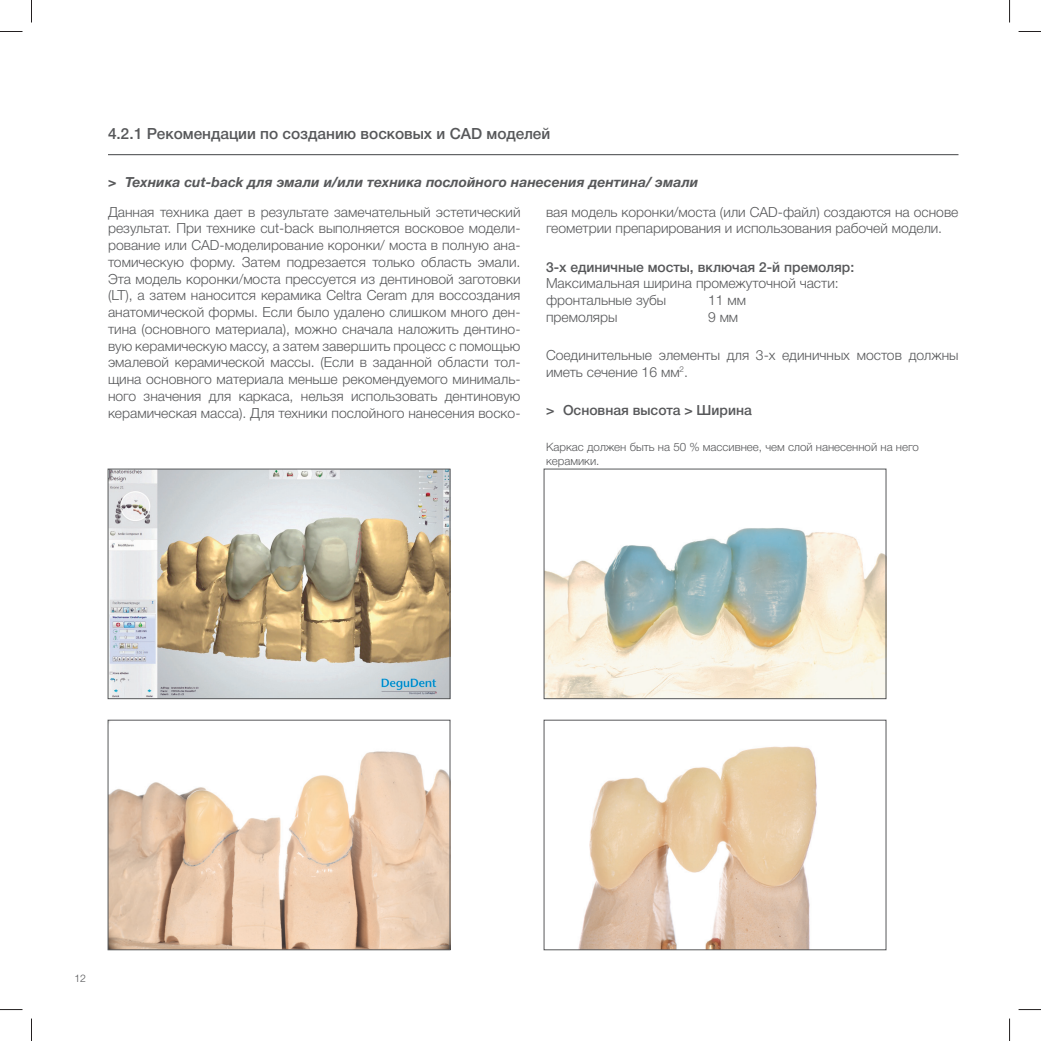
<style>
.page{position:relative;width:1041px;height:1041px;background:#fff}
.page>*{position:absolute;margin:0;border:0;box-sizing:border-box;transform-origin:0 0}
.t1{font:500 15.45px "Helvetica Neue Cyr";color:#57585a}
.t2{font:300 13.95px/16.8px "Helvetica Neue Cyr";color:#57585a}
.t3{font:italic 700 13.95px "Helvetica Neue Cyr";color:#57585a}
.t4{font:500 13.95px "Helvetica Neue Cyr";color:#57585a}
.t5{font:300 11.55px/13.8px "Helvetica Neue Cyr";color:#57585a}
.t6{font:300 10.5px "Helvetica Neue Cyr";color:#57585a}
</style>
<div class="page">
<img style="left:546px;top:528px;width:338px;height:169px">
<div style="left:544px;top:469px;width:342px;height:230px;border:1px solid #57585a"></div>
<img style="left:110px;top:471px;width:338px;height:226px">
<div style="left:108px;top:469px;width:342px;height:230px;border:1px solid #57585a"></div>
<img style="left:578px;top:746px;width:239px;height:202px">
<div style="left:544px;top:720px;width:342px;height:230px;border:1px solid #57585a"></div>
<img style="left:110px;top:751px;width:338px;height:197px">
<div style="left:108px;top:720px;width:342px;height:230px;border:1px solid #57585a"></div>
<svg style="left:0;top:31px;width:23px;height:1px"></svg>
<svg style="left:1018px;top:31px;width:23px;height:1px"></svg>
<svg style="left:0;top:1009px;width:23px;height:1px"></svg>
<svg style="left:1018px;top:1009px;width:23px;height:1px"></svg>
<svg style="left:31px;top:0;width:1px;height:22px"></svg>
<svg style="left:31px;top:1018px;width:1px;height:23px"></svg>
<svg style="left:1009px;top:0;width:1px;height:22px"></svg>
<svg style="left:1009px;top:1018px;width:1px;height:23px"></svg>
<hr style="left:108px;top:154px;width:850px;height:1px;background:#57585a">
<p class="t1" style="left:108px;top:127px;width:444px">4.2.1 Рекомендации по созданию восковых и CAD моделей</p>
<p class="t3" style="left:108px;top:177px;width:592px">&gt; Техника cut-back для эмали и/или техника послойного нанесения дентина/ эмали</p>
<p class="t2" style="left:108px;top:203px;width:414px;text-align:justify">Данная техника дает в результате замечательный эстетический результат. При технике cut-back выполняется восковое модели&shy;рование или CAD-моделирование коронки/ моста в полную ана&shy;томическую форму. Затем подрезается только область эмали.<br>Эта модель коронки/моста прессуется из дентиновой заготовки (LT), а затем наносится керамика Celtra Ceram для воссоздания анатомической формы. Если было удалено слишком много ден&shy;тина (основного материала), можно сначала наложить дентино&shy;вую керамическую массу, а затем завершить процесс с помощью эмалевой керамической массы. (Если в заданной области тол&shy;щина основного материала меньше рекомендуемого минималь&shy;ного значения для каркаса, нельзя использовать дентиновую керамическая масса). Для техники послойного нанесения воско-</p>
<p class="t2" style="left:546px;top:203px;width:414px">вая модель коронки/моста (или CAD-файл) создаются на основе геометрии препарирования и использования рабочей модели.</p>
<p class="t4" style="left:546px;top:261px;width:310px">3-х единичные мосты, включая 2-й премоляр:</p>
<p class="t2" style="left:546px;top:275px;width:294px">Максимальная ширина промежуточной части: фронтальные зубы</p>
<p class="t2" style="left:708px;top:292px;width:39px">11 мм</p>
<p class="t2" style="left:546px;top:309px;width:73px">премоляры</p>
<p class="t2" style="left:708px;top:309px;width:32px">9 мм</p>
<p class="t2" style="left:546px;top:347px;width:414px">Соединительные элементы для 3-х единичных мостов должны иметь сечение 16 мм<sup>2</sup>.</p>
<p class="t4" style="left:546px;top:405px;width:207px">&gt; Основная высота &gt; Ширина</p>
<p class="t5" style="left:546px;top:440px;width:374px">Каркас должен быть на 50 % массивнее, чем слой нанесенной на него керамики.</p>
<p class="t6" style="left:74px;top:973px;width:13px">12</p>
</div>
